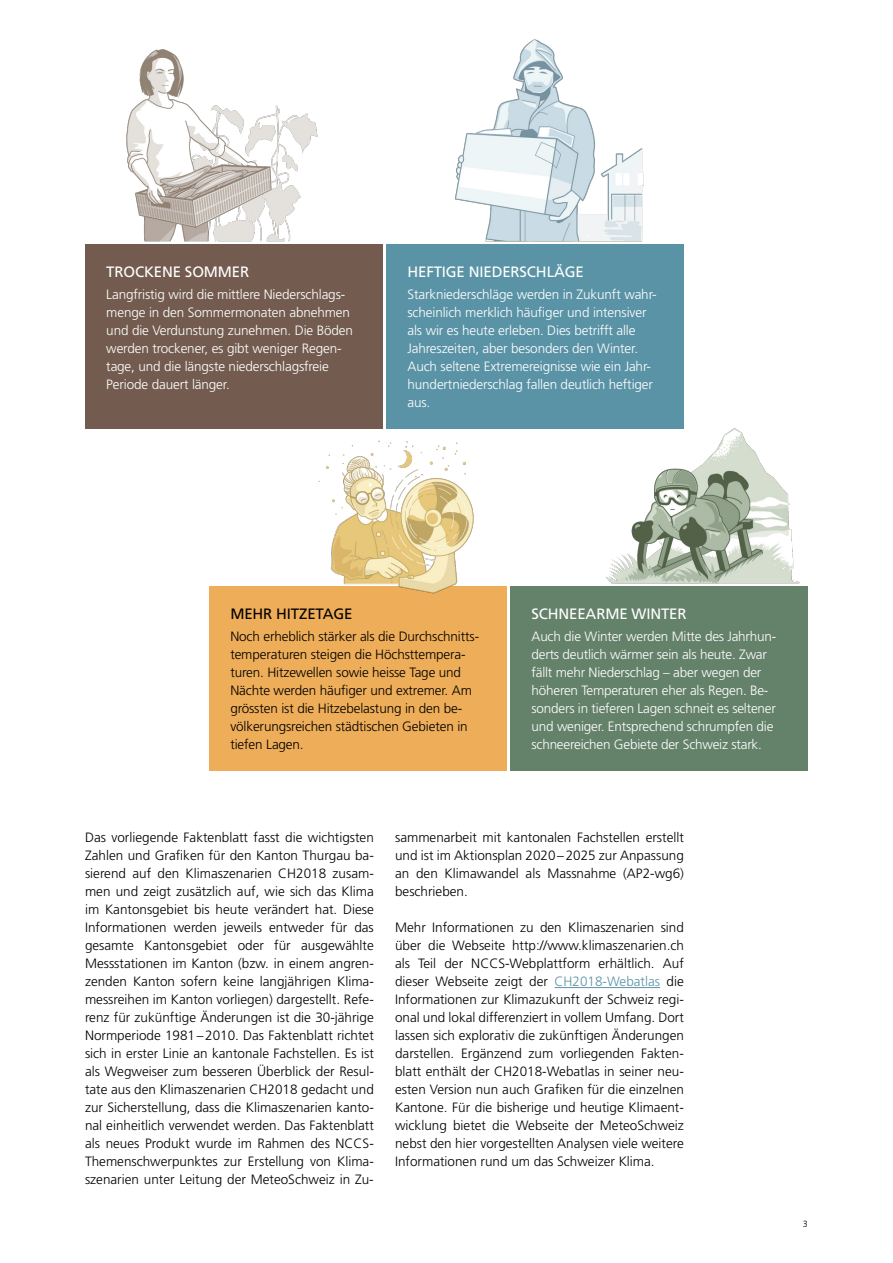
<style>
.page{position:relative;width:893px;height:1263px;background:#fff}
.page>*{position:absolute;margin:0;border:0;box-sizing:border-box;transform-origin:0 0}
.t1{font:15px "Frutiger LT Std";letter-spacing:-.01em;color:#fff}
.t2{font:15px "Frutiger LT Std";letter-spacing:-.01em;color:#000}
.t3{font:300 13.5px/18px "Frutiger LT Std";letter-spacing:-.01em;color:#000;text-align:justify}
.t4{font:300 13.5px/18px "Frutiger LT Std";letter-spacing:-.01em;color:#fff}
.t5{font:300 9px "Frutiger LT Std";color:#000}
.s1{color:#5b93a6}
</style>
<div class="page">
<img style="left:85px;top:39px;width:723px;height:950px">
<hr style="left:555px;top:987px;width:105px;height:1px;background:#5b93a6">
<p class="t1" style="left:106px;top:263px;width:144px">TROCKENE SOMMER</p>
<p class="t4" style="left:106px;top:285px;width:248px">Langfristig wird die mittlere Niederschlags&shy;menge in den Sommermonaten abnehmen und die Verdunstung zunehmen. Die Böden werden trockener, es gibt weniger Regen&shy;tage, und die längste niederschlagsfreie Periode dauert länger.</p>
<p class="t1" style="left:407px;top:263px;width:178px">HEFTIGE NIEDERSCHLÄGE</p>
<p class="t4" style="left:407px;top:285px;width:251px">Starkniederschläge werden in Zukunft wahr&shy;scheinlich merklich häufiger und intensiver als wir es heute erleben. Dies betrifft alle Jahreszeiten, aber besonders den Winter.<br>Auch seltene Extremereignisse wie ein Jahr&shy;hundertniederschlag fallen deutlich heftiger aus.</p>
<p class="t2" style="left:230px;top:605px;width:124px">MEHR HITZETAGE</p>
<p class="t3" style="left:230px;top:627px;width:250px;text-align:left">Noch erheblich stärker als die Durchschnitts&shy;temperaturen steigen die Höchsttempera&shy;turen. Hitzewellen sowie heisse Tage und Nächte werden häufiger und extremer. Am grössten ist die Hitzebelastung in den be&shy;völkerungsreichen städtischen Gebieten in tiefen Lagen.</p>
<p class="t1" style="left:531px;top:605px;width:157px">SCHNEEARME WINTER</p>
<p class="t4" style="left:531px;top:627px;width:246px">Auch die Winter werden Mitte des Jahrhun&shy;derts deutlich wärmer sein als heute. Zwar fällt mehr Niederschlag – aber wegen der höheren Temperaturen eher als Regen. Be&shy;sonders in tieferen Lagen schneit es seltener und weniger. Entsprechend schrumpfen die schneereichen Gebiete der Schweiz stark.</p>
<p class="t3" style="left:85px;top:829px;width:290px">Das vorliegende Faktenblatt fasst die wichtigsten Zahlen und Grafiken für den Kanton Thurgau ba&shy;sierend auf den Klimaszenarien CH2018 zusam&shy;men und zeigt zusätzlich auf, wie sich das Klima im Kantonsgebiet bis heute verändert hat. Diese Informationen werden jeweils entweder für das gesamte Kantonsgebiet oder für ausgewählte Messstationen im Kanton (bzw. in einem angren&shy;zenden Kanton sofern keine langjährigen Klima&shy;messreihen im Kanton vorliegen) dargestellt. Refe&shy;renz für zukünftige Änderungen ist die 30-jährige Normperiode 1981–2010. Das Faktenblatt richtet sich in erster Linie an kantonale Fachstellen. Es ist als Wegweiser zum besseren Überblick der Resul&shy;tate aus den Klimaszenarien CH2018 gedacht und zur Sicherstellung, dass die Klimaszenarien kanto&shy;nal einheitlich verwendet werden. Das Faktenblatt als neues Produkt wurde im Rahmen des NCCS-Themenschwerpunktes zur Erstellung von Klima&shy;szenarien unter Leitung der MeteoSchweiz in Zu-</p>
<p class="t3" style="left:395px;top:829px;width:290px">sammenarbeit mit kantonalen Fachstellen erstellt und ist im Aktionsplan 2020–2025 zur Anpassung an den Klimawandel als Massnahme (AP2-wg6) beschrieben.</p>
<p class="t3" style="left:395px;top:919px;width:290px">Mehr Informationen zu den Klimaszenarien sind über die Webseite http://www.klimaszenarien.ch als Teil der NCCS-Webplattform erhältlich. Auf dieser Webseite zeigt der <span class="s1">CH2018-Webatlas</span> die Informationen zur Klimazukunft der Schweiz regi&shy;onal und lokal differenziert in vollem Umfang. Dort lassen sich explorativ die zukünftigen Änderungen darstellen. Ergänzend zum vorliegenden Fakten&shy;blatt enthält der CH2018-Webatlas in seiner neu&shy;esten Version nun auch Grafiken für die einzelnen Kantone. Für die bisherige und heutige Klimaent&shy;wicklung bietet die Webseite der MeteoSchweiz nebst den hier vorgestellten Analysen viele weitere Informationen rund um das Schweizer Klima.</p>
<p class="t5" style="left:803px;top:1218px;width:7px">3</p>
</div>
